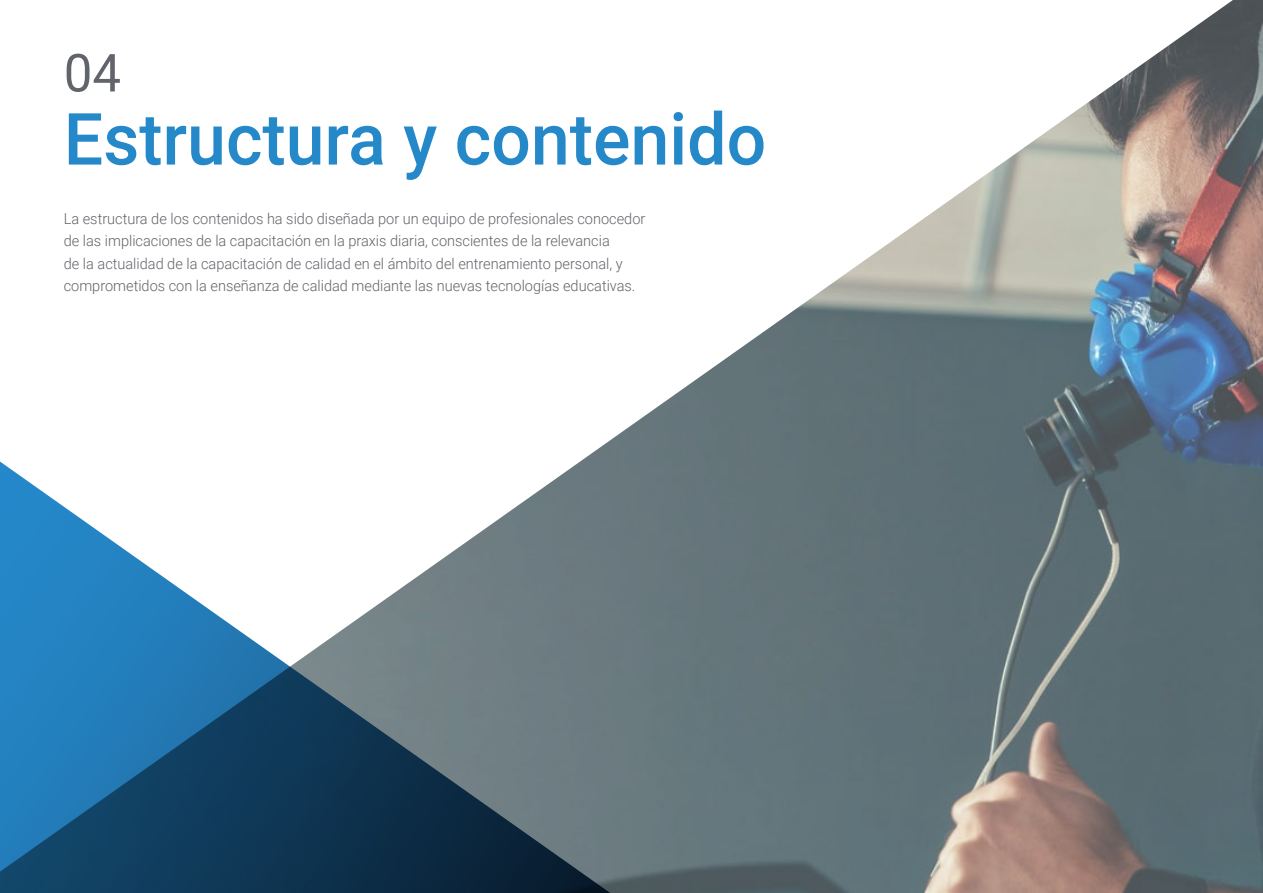
<style>
.page{position:relative;width:1263px;height:893px;background:#fff}
.page>*{position:absolute;margin:0;border:0;box-sizing:border-box;transform-origin:0 0}
.t1{font:500 72px "Roboto";color:#2488c9}
.t2{font:52.5px "Roboto";color:#61646a}
.t3{font:300 15px/22.5px "Roboto";color:#61646a}
</style>
<div class="page">
<img style="left:602px;top:0;width:661px;height:893px">
<svg style="left:0;top:446px;width:640px;height:447px"></svg>
<h2 class="t2" style="left:64px;top:36px;width:59px">04</h2>
<h1 class="t1" style="left:64px;top:89px;width:704px">Estructura y contenido</h1>
<p class="t3" style="left:64px;top:207px;width:583px">La estructura de los contenidos ha sido diseñada por un equipo de profesionales conocedor de las implicaciones de la capacitación en la praxis diaria, conscientes de la relevancia<br>de la actualidad de la capacitación de calidad en el ámbito del entrenamiento personal, y comprometidos con la enseñanza de calidad mediante las nuevas tecnologías educativas.</p>
</div>
